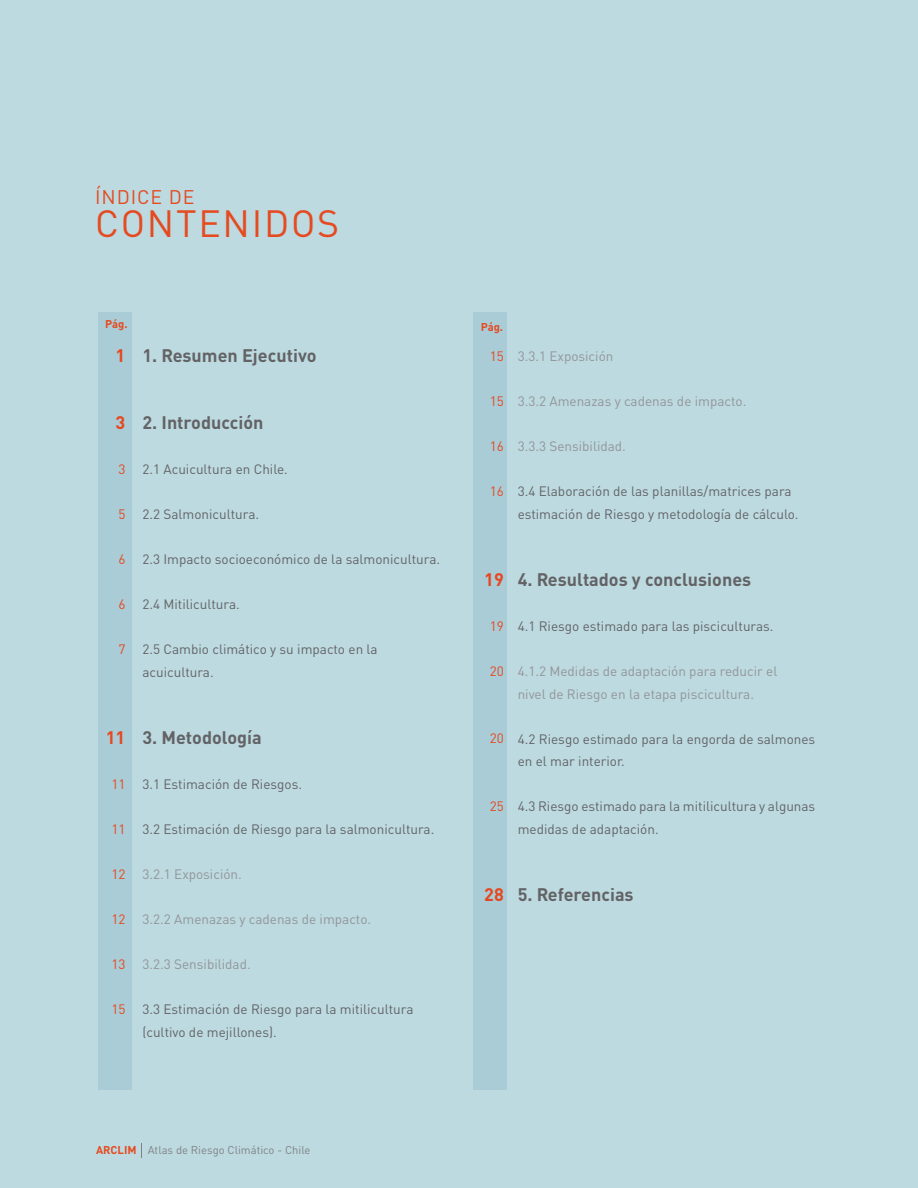
<style>
.page{position:relative;width:918px;height:1188px;background:#bcdae0}
.page>*{position:absolute;margin:0;border:0;box-sizing:border-box;transform-origin:0 0}
.t1{font:37.5px "DIN Pro";letter-spacing:.045em;color:#e54a20}
.t2{font:19.5px "DIN Pro";letter-spacing:.045em;color:#e54a20}
.Indice_-_Textos_gran{font:700 18px "DIN Pro";color:#636366}
.Indice_-_Textos_medi{font:700 18px "DIN Pro";color:#636366}
.Indice_-_Textos_gran-2{font:700 18px "DIN Pro";color:#e54820}
.Indice_-_Textos_medi-2{font:13.5px/22.5px "DIN Pro";color:#636366}
.Indice_-_Textos_medi-3{font:13.5px "DIN Pro";color:#939598}
.Indice_-_Textos_medi-4{font:13.5px "DIN Pro";color:#e54820}
.Indice_-_Textos_gran-3{font:13.5px "DIN Pro";color:#e54820}
.t3{font:11.25px "DIN Pro";color:#808285}
.Indice_-_Textos_chic{font:700 11.25px "DIN Pro";letter-spacing:-.005em;color:#e54a20}
.s1{font-weight:700;color:#e54a20}
</style>
<div class="page">
<div style="left:473px;top:312px;width:34px;height:778px;background:#aaccd6"></div>
<div style="left:99px;top:312px;width:33px;height:777px;background:#aaccd6"></div>
<p class="t2" style="left:95px;top:183px;width:101px">ÍNDICE DE</p>
<p class="t1" style="left:95px;top:198px;width:245px">CONTENIDOS</p>
<p class="Indice_-_Textos_chic" style="left:105px;top:315px;width:24px">Pág.</p>
<p class="Indice_-_Textos_chic" style="left:481px;top:318px;width:24px">Pág.</p>
<p class="Indice_-_Textos_gran-2" style="left:116px;top:340px;width:11px">1</p>
<p class="Indice_-_Textos_gran" style="left:142px;top:340px;width:176px">1. Resumen Ejecutivo</p>
<p class="Indice_-_Textos_gran-2" style="left:116px;top:408px;width:11px">3</p>
<p class="Indice_-_Textos_medi-4" style="left:118px;top:460px;width:9px">3</p>
<p class="Indice_-_Textos_medi-4" style="left:118px;top:505px;width:9px">5</p>
<p class="Indice_-_Textos_medi-4" style="left:118px;top:550px;width:9px">6</p>
<p class="Indice_-_Textos_medi-4" style="left:118px;top:595px;width:9px">6</p>
<p class="Indice_-_Textos_medi-4" style="left:118px;top:640px;width:9px">7</p>
<p class="Indice_-_Textos_gran" style="left:142px;top:408px;width:123px">2. Introducción</p>
<p class="Indice_-_Textos_medi-2" style="left:142px;top:457px;width:147px">2.1 Acuicultura en Chile.</p>
<p class="Indice_-_Textos_medi-2" style="left:142px;top:502px;width:118px">2.2 Salmonicultura.</p>
<p class="Indice_-_Textos_medi-2" style="left:142px;top:547px;width:299px">2.3 Impacto socioeconómico de la salmonicultura.</p>
<p class="Indice_-_Textos_medi-2" style="left:142px;top:592px;width:99px">2.4 Mitilicultura.</p>
<p class="Indice_-_Textos_medi-2" style="left:142px;top:637px;width:237px">2.5 Cambio climático y su impacto en la</p>
<p class="Indice_-_Textos_medi-2" style="left:142px;top:660px;width:73px">acuicultura.</p>
<p class="Indice_-_Textos_gran-2" style="left:106px;top:723px;width:21px">11</p>
<p class="Indice_-_Textos_gran-3" style="left:111px;top:775px;width:16px">11</p>
<p class="Indice_-_Textos_gran-3" style="left:111px;top:820px;width:16px">11</p>
<p class="Indice_-_Textos_medi-4" style="left:111px;top:865px;width:16px">12</p>
<p class="Indice_-_Textos_medi-4" style="left:111px;top:910px;width:16px">12</p>
<p class="Indice_-_Textos_medi-4" style="left:111px;top:955px;width:16px">13</p>
<p class="Indice_-_Textos_medi-4" style="left:111px;top:1000px;width:16px">15</p>
<p class="Indice_-_Textos_gran" style="left:142px;top:723px;width:121px">3. Metodología</p>
<p class="Indice_-_Textos_medi-2" style="left:142px;top:772px;width:161px">3.1 Estimación de Riesgos.</p>
<p class="Indice_-_Textos_medi-2" style="left:142px;top:817px;width:293px">3.2 Estimación de Riesgo para la salmonicultura.</p>
<p class="Indice_-_Textos_medi-3" style="left:142px;top:865px;width:101px">3.2.1 Exposición.</p>
<p class="Indice_-_Textos_medi-3" style="left:142px;top:910px;width:230px">3.2.2 Amenazas y cadenas de impacto.</p>
<p class="Indice_-_Textos_medi-3" style="left:142px;top:955px;width:110px">3.2.3 Sensibilidad.</p>
<p class="Indice_-_Textos_medi-2" style="left:142px;top:997px;width:273px">3.3 Estimación de Riesgo para la mitilicultura (cultivo de mejillones).</p>
<p class="Indice_-_Textos_medi-4" style="left:490px;top:347px;width:16px">15</p>
<p class="Indice_-_Textos_medi-4" style="left:490px;top:392px;width:16px">15</p>
<p class="Indice_-_Textos_medi-4" style="left:490px;top:437px;width:16px">16</p>
<p class="Indice_-_Textos_medi-4" style="left:490px;top:482px;width:16px">16</p>
<p class="Indice_-_Textos_gran-2" style="left:484px;top:564px;width:21px">19</p>
<p class="Indice_-_Textos_medi-4" style="left:490px;top:617px;width:16px">19</p>
<p class="Indice_-_Textos_medi-4" style="left:490px;top:662px;width:16px">20</p>
<p class="Indice_-_Textos_medi-4" style="left:490px;top:729px;width:16px">20</p>
<p class="Indice_-_Textos_medi-4" style="left:490px;top:797px;width:16px">25</p>
<p class="Indice_-_Textos_gran-2" style="left:484px;top:879px;width:21px">28</p>
<p class="Indice_-_Textos_medi-3" style="left:518px;top:347px;width:97px">3.3.1 Exposición</p>
<p class="Indice_-_Textos_medi-3" style="left:518px;top:392px;width:230px">3.3.2 Amenazas y cadenas de impacto.</p>
<p class="Indice_-_Textos_medi-3" style="left:518px;top:437px;width:110px">3.3.3 Sensibilidad.</p>
<p class="Indice_-_Textos_medi-2" style="left:518px;top:479px;width:276px">3.4 Elaboración de las planillas/matrices para</p>
<p class="Indice_-_Textos_medi-2" style="left:518px;top:502px;width:282px">estimación de Riesgo y metodología de cálculo.</p>
<p class="Indice_-_Textos_medi" style="left:518px;top:565px;width:235px">4. Resultados y conclusiones</p>
<p class="Indice_-_Textos_medi-2" style="left:518px;top:614px;width:257px">4.1 Riesgo estimado para las pisciculturas.</p>
<p class="Indice_-_Textos_medi-3" style="left:518px;top:662px;width:261px">4.1.2 Medidas de adaptación para reducir el</p>
<p class="Indice_-_Textos_medi-3" style="left:518px;top:685px;width:238px">nivel de Riesgo en la etapa piscicultura.</p>
<p class="Indice_-_Textos_medi-2" style="left:518px;top:727px;width:299px">4.2 Riesgo estimado para la engorda de salmones en el mar interior.</p>
<p class="Indice_-_Textos_medi-2" style="left:518px;top:794px;width:299px">4.3 Riesgo estimado para la mitilicultura y algunas medidas de adaptación.</p>
<p class="Indice_-_Textos_gran" style="left:518px;top:880px;width:117px">5. Referencias</p>
<p class="t3" style="left:96px;top:1143px;width:216px"><span class="s1">ARCLIM</span> Atlas de Riesgo Climático - Chile</p>
</div>
